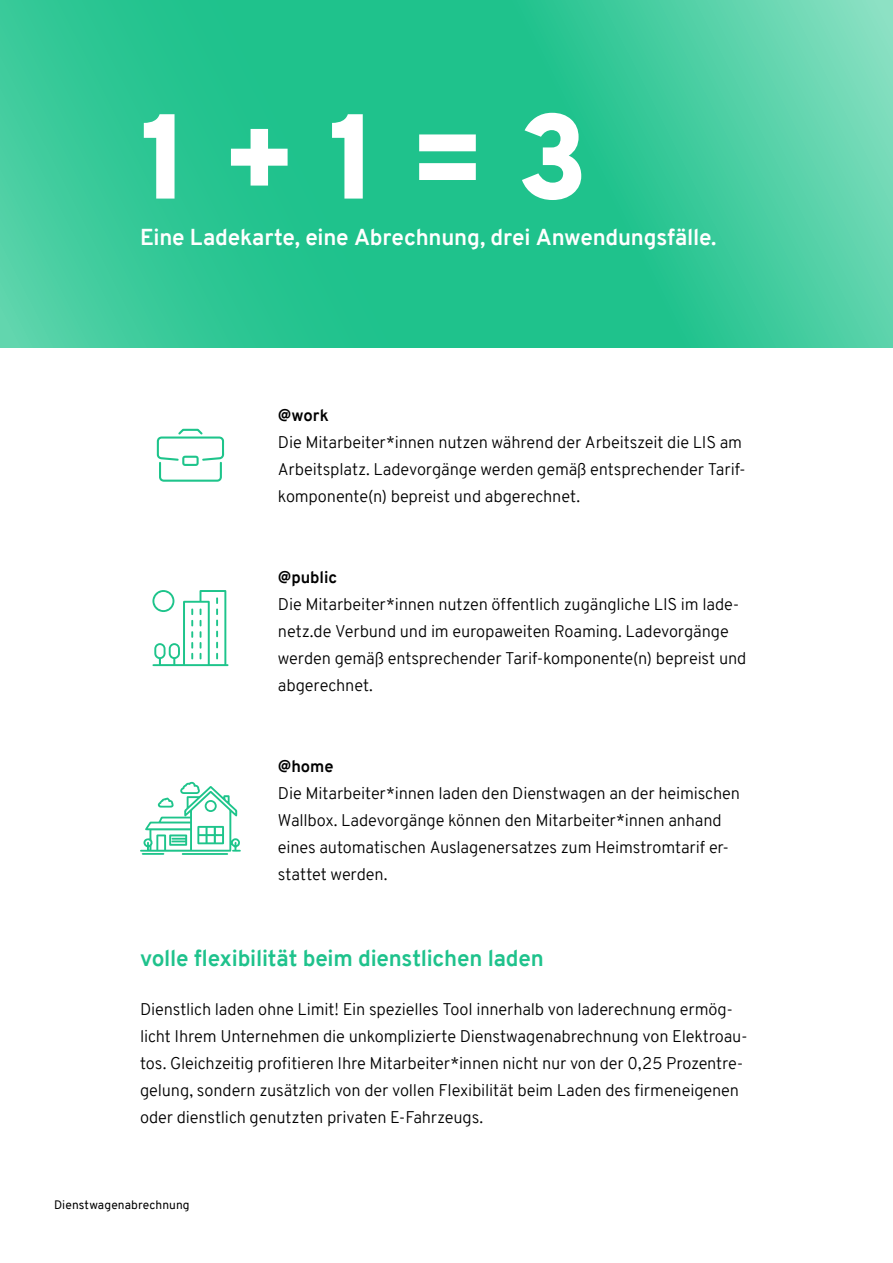
<style>
.page{position:relative;width:893px;height:1263px;background:#fff}
.page>*{position:absolute;margin:0;border:0;box-sizing:border-box;transform-origin:0 0}
.t1{font:900 120.45px "Overpass";color:#fff}
.Body{font:700 22.5px "Overpass";letter-spacing:-.005em;color:#fff}
.t2{font:700 22.5px "Overpass";letter-spacing:-.01em;color:#1fc28c}
.Body-2{font:300 16.5px/27px "Overpass";letter-spacing:-.01em;color:#000}
.Body-3{font:700 16.5px "Overpass";color:#000}
.Fußzeile{font:12px "Overpass";letter-spacing:.01em;color:#000}
</style>
<div class="page">
<svg style="left:0;top:0;width:893px;height:347px;background:#34c897"></svg>
<svg style="left:152px;top:590px;width:76px;height:76px"></svg>
<svg style="left:140px;top:781px;width:101px;height:74px"></svg>
<svg style="left:157px;top:429px;width:67px;height:53px"></svg>
<p class="t1" style="left:140px;top:71px;width:450px">1 + 1 = 3</p>
<p class="Body" style="left:140px;top:221px;width:578px">Eine Ladekarte, eine Abrechnung, drei Anwendungsfälle.</p>
<p class="Body-3" style="left:278px;top:403px;width:52px">@work</p>
<p class="Body-2" style="left:278px;top:429px;width:469px">Die Mitarbeiter*innen nutzen während der Arbeitszeit die LIS am<br>Arbeitsplatz. Ladevorgänge werden gemäß entsprechender Tarif&shy;komponente(n) bepreist und abgerechnet.</p>
<p class="Body-3" style="left:278px;top:565px;width:61px">@public</p>
<p class="Body-2" style="left:278px;top:591px;width:470px">Die Mitarbeiter*innen nutzen öffentlich zugängliche LIS im lade&shy;netz.de Verbund und im europaweiten Roaming. Ladevorgänge werden gemäß entsprechender Tarif-komponente(n) bepreist und abgerechnet.</p>
<p class="Body-3" style="left:278px;top:754px;width:57px">@home</p>
<p class="Body-2" style="left:278px;top:780px;width:464px">Die Mitarbeiter*innen laden den Dienstwagen an der heimischen Wallbox. Ladevorgänge können den Mitarbeiter*innen anhand eines automatischen Auslagenersatzes zum Heimstromtarif er&shy;stattet werden.</p>
<h1 class="t2" style="left:140px;top:942px;width:405px">volle flexibilität beim dienstlichen laden</h1>
<p class="Body-2" style="left:140px;top:995px;width:609px">Dienstlich laden ohne Limit! Ein spezielles Tool innerhalb von laderechnung ermög&shy;licht Ihrem Unternehmen die unkomplizierte Dienstwagenabrechnung von Elektroau&shy;tos. Gleichzeitig profitieren Ihre Mitarbeiter*innen nicht nur von der 0,25 Prozentre&shy;gelung, sondern zusätzlich von der vollen Flexibilität beim Laden des firmeneigenen oder dienstlich genutzten privaten E-Fahrzeugs.</p>
<p class="Fußzeile" style="left:54px;top:1196px;width:137px">Dienstwagenabrechnung</p>
</div>
